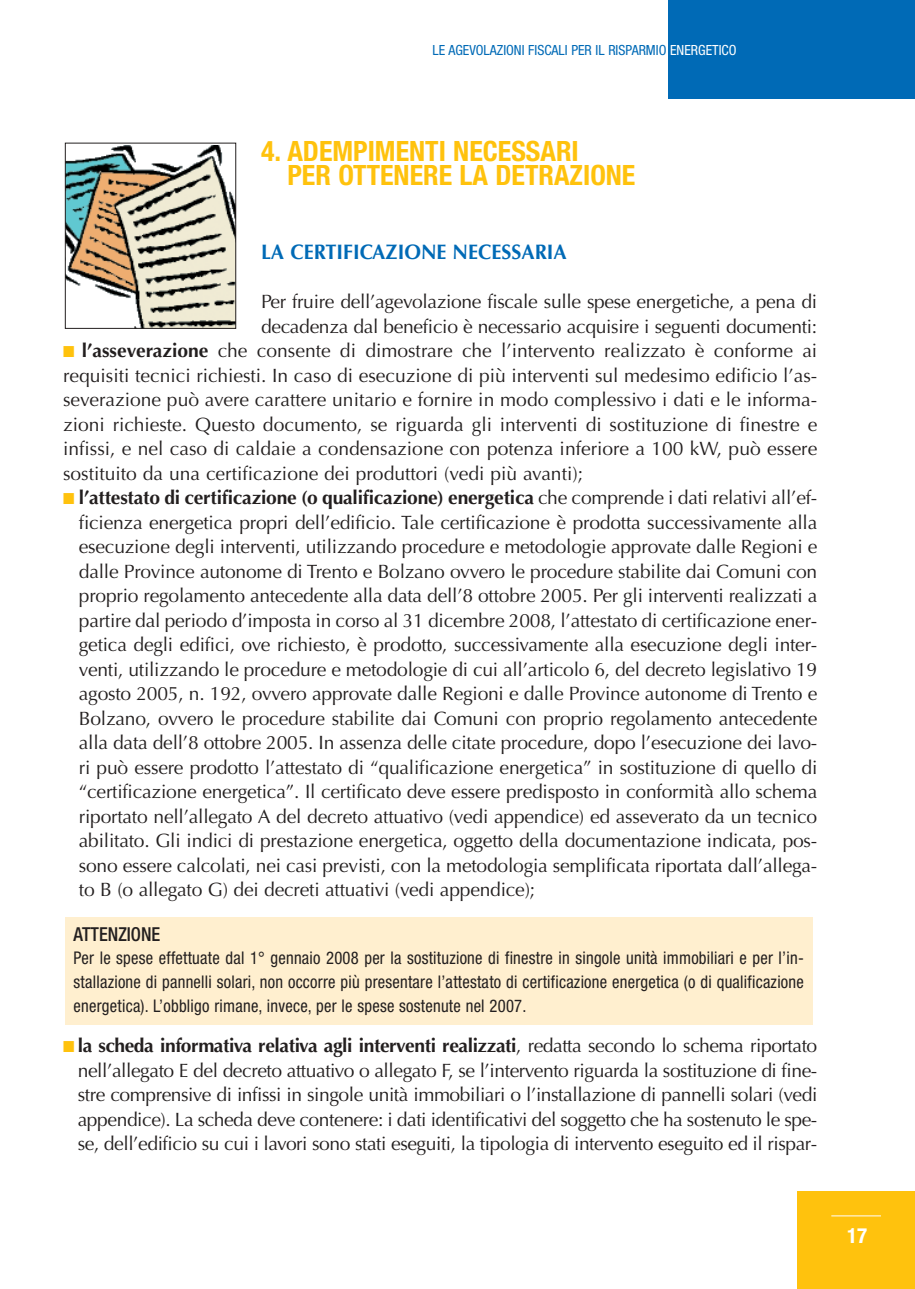
<style>
.page{position:relative;width:915px;height:1289px;background:#fff}
.page>*{position:absolute;margin:0;border:0;box-sizing:border-box;transform-origin:0 0}
.t1{font:700 condensed 28px/24.5px "Helvetica Neue";color:#ffc20d}
.t2{font:700 21px "Optima";color:#006ab6;scale:.95 1}
.t3{font:700 condensed 21px "Helvetica Neue";color:#fff}
.t4{font:19.25px/24.5px "Optima";letter-spacing:-.015em;color:#231f1f;text-align:justify}
.t5{font:500 condensed 19.25px "Helvetica Neue";color:#231f1f;scale:.95 1}
.t6{font:condensed 17.5px/23.8px "Helvetica Neue";letter-spacing:.015em;color:#231f1f;text-align:justify;scale:.95 1}
.t7{font:condensed 14px "Helvetica Neue";color:#006ab6}
.s1{color:#fff}
.s2{color:#ffc20d}
.s3{font-weight:700}
</style>
<div class="page">
<div style="left:65px;top:916px;width:747px;height:108px;background:#ffefcf"></div>
<img style="left:67px;top:146px;width:167px;height:181px">
<div style="left:65px;top:143px;width:171px;height:186px;border:1px solid #231f1f"></div>
<div style="left:797px;top:1190px;width:118px;height:98px;background:#ffc20d"></div>
<div style="left:668px;top:0;width:247px;height:99px;background:#006ab6"></div>
<hr style="left:831px;top:1215px;width:50px;height:1px;background:#fff">
<p class="t7" style="left:432px;top:45px;width:305px">LE AGEVOLAZIONI FISCALI PER IL RISPARMIO <span class="s1">ENERGETICO</span></p>
<h1 class="t1" style="left:287px;top:141px;width:349px;text-indent:-26px">4. ADEMPIMENTI NECESSARI<br>PER OTTENERE LA DETRAZIONE</h1>
<p class="t2" style="left:261px;top:243px;width:323px">LA CERTIFICAZIONE NECESSARIA</p>
<p class="t4" style="left:261px;top:291px;width:558px">Per fruire dell’agevolazione fiscale sulle spese energetiche, a pena di decadenza dal beneficio è necessario acquisire i seguenti documenti:</p>
<p class="t4" style="left:63px;top:340px;width:756px"><span class="s2">■</span> <span class="s3">l’asseverazione</span> che consente di dimostrare che l’intervento realizzato è conforme ai requisiti tecnici richiesti. In caso di esecuzione di più interventi sul medesimo edificio l’as&shy;severazione può avere carattere unitario e fornire in modo complessivo i dati e le informa&shy;zioni richieste. Questo documento, se riguarda gli interventi di sostituzione di finestre e infissi, e nel caso di caldaie a condensazione con potenza inferiore a 100 kW, può essere sostituito da una certificazione dei produttori (vedi più avanti);</p>
<p class="t4" style="left:79px;top:487px;width:740px;text-indent:-16px"><span class="s2">■</span> <span class="s3">l’attestato di certificazione (o qualificazione) energetica</span> che comprende i dati relativi all’ef&shy;ficienza energetica propri dell’edificio. Tale certificazione è prodotta successivamente alla esecuzione degli interventi, utilizzando procedure e metodologie approvate dalle Regioni e dalle Province autonome di Trento e Bolzano ovvero le procedure stabilite dai Comuni con proprio regolamento antecedente alla data dell’8 ottobre 2005. Per gli interventi realizzati a partire dal periodo d’imposta in corso al 31 dicembre 2008, l’attestato di certificazione ener&shy;getica degli edifici, ove richiesto, è prodotto, successivamente alla esecuzione degli inter&shy;venti, utilizzando le procedure e metodologie di cui all’articolo 6, del decreto legislativo 19 agosto 2005, n. 192, ovvero approvate dalle Regioni e dalle Province autonome di Trento e Bolzano, ovvero le procedure stabilite dai Comuni con proprio regolamento antecedente alla data dell’8 ottobre 2005. In assenza delle citate procedure, dopo l’esecuzione dei lavo&shy;ri può essere prodotto l’attestato di “qualificazione energetica” in sostituzione di quello di “certificazione energetica”. Il certificato deve essere predisposto in conformità allo schema riportato nell’allegato A del decreto attuativo (vedi appendice) ed asseverato da un tecnico abilitato. Gli indici di prestazione energetica, oggetto della documentazione indicata, pos&shy;sono essere calcolati, nei casi previsti, con la metodologia semplificata riportata dall’allega&shy;to B (o allegato G) dei decreti attuativi (vedi appendice);</p>
<p class="t5" style="left:74px;top:926px;width:93px">ATTENZIONE</p>
<p class="t6" style="left:74px;top:947px;width:770px">Per le spese effettuate dal 1° gennaio 2008 per la sostituzione di finestre in singole unità immobiliari e per l’in&shy;stallazione di pannelli solari, non occorre più presentare l’attestato di certificazione energetica (o di qualificazione energetica). L’obbligo rimane, invece, per le spese sostenute nel 2007.</p>
<p class="t4" style="left:78px;top:1035px;width:741px;text-indent:-15px"><span class="s2">■</span> <span class="s3">la scheda informativa relativa agli interventi realizzati</span>, redatta secondo lo schema riportato nell’allegato E del decreto attuativo o allegato F, se l’intervento riguarda la sostituzione di fine&shy;stre comprensive di infissi in singole unità immobiliari o l’installazione di pannelli solari (vedi appendice). La scheda deve contenere: i dati identificativi del soggetto che ha sostenuto le spe&shy;se, dell’edificio su cui i lavori sono stati eseguiti, la tipologia di intervento eseguito ed il rispar-</p>
<p class="t3" style="left:847px;top:1227px;width:22px">17</p>
</div>
